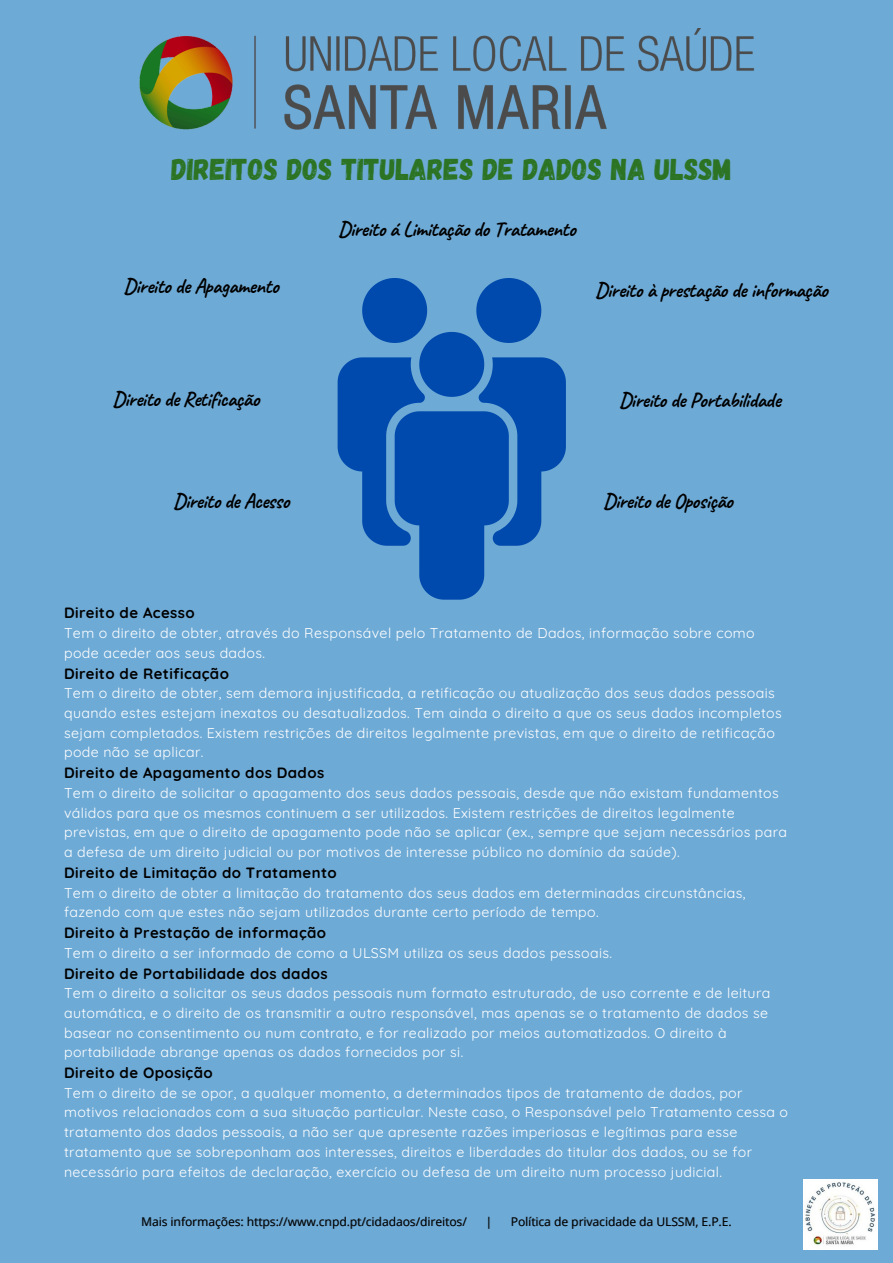
<style>
.page{position:relative;width:893px;height:1263px;background:#6eaad6}
.page>*{position:absolute;margin:0;border:0;box-sizing:border-box;transform-origin:0 0}
.t1{font:30.08px "Gagalin";color:#2c7424}
.t2{font:700 21px "Caveat";letter-spacing:-.02em;color:#000}
.t3{font:700 14.92px "Quicksand";letter-spacing:.025em;color:#000}
.t4{font:14.17px/19.6px "Quicksand";letter-spacing:.025em;color:#fff}
.t5{font:12px "Open Sans";color:#000}
</style>
<div class="page">
<svg style="left:337px;top:278px;width:229px;height:322px"></svg>
<img style="left:139px;top:28px;width:615px;height:101px">
<img style="left:804px;top:1179px;width:73px;height:70px">
<h2 class="t1" style="left:172px;top:150px;width:562px">DIREITOS DOS TITULARES DE DADOS NA ULSSM</h2>
<h2 class="t2" style="left:338px;top:216px;width:239px">Direito á Limitação do Tratamento</h2>
<h2 class="t2" style="left:124px;top:273px;width:157px">Direito de Apagamento</h2>
<h2 class="t2" style="left:595px;top:276px;width:234px">Direito à prestação de informação</h2>
<h2 class="t2" style="left:113px;top:385px;width:148px">Direito de Retificação</h2>
<h2 class="t2" style="left:619px;top:386px;width:163px">Direito de Portabilidade</h2>
<h2 class="t2" style="left:173px;top:488px;width:118px">Direito de Acesso</h2>
<p class="t2" style="left:603px;top:488px;width:131px">Direito de Oposição</p>
<h3 class="t3" style="left:64px;top:603px;width:132px">Direito de Acesso</h3>
<h3 class="t4" style="left:64px;top:623px;width:692px">Tem o direito de obter, através do Responsável pelo Tratamento de Dados, informação sobre como pode aceder aos seus dados.</h3>
<h3 class="t3" style="left:64px;top:664px;width:166px">Direito de Retificação</h3>
<h3 class="t4" style="left:64px;top:683px;width:719px">Tem o direito de obter, sem demora injustificada, a retificação ou atualização dos seus dados pessoais quando estes estejam inexatos ou desatualizados. Tem ainda o direito a que os seus dados incompletos sejam completados. Existem restrições de direitos legalmente previstas, em que o direito de retificação pode não se aplicar.</h3>
<h3 class="t3" style="left:64px;top:763px;width:262px">Direito de Apagamento dos Dados</h3>
<h3 class="t4" style="left:64px;top:783px;width:724px">Tem o direito de solicitar o apagamento dos seus dados pessoais, desde que não existam fundamentos válidos para que os mesmos continuem a ser utilizados. Existem restrições de direitos legalmente previstas, em que o direito de apagamento pode não se aplicar (ex., sempre que sejam necessários para a defesa de um direito judicial ou por motivos de interesse público no domínio da saúde).</h3>
<h3 class="t3" style="left:64px;top:863px;width:274px">Direito de Limitação do Tratamento</h3>
<h3 class="t4" style="left:64px;top:882px;width:683px">Tem o direito de obter a limitação do tratamento dos seus dados em determinadas circunstâncias, fazendo com que estes não sejam utilizados durante certo período de tempo.</h3>
<h3 class="t3" style="left:64px;top:923px;width:264px">Direito à Prestação de informação</h3>
<h3 class="t4" style="left:64px;top:942px;width:549px">Tem o direito a ser informado de como a ULSSM utiliza os seus dados pessoais.</h3>
<h3 class="t3" style="left:64px;top:963px;width:265px">Direito de Portabilidade dos dados</h3>
<h3 class="t4" style="left:64px;top:983px;width:708px">Tem o direito a solicitar os seus dados pessoais num formato estruturado, de uso corrente e de leitura automática, e o direito de os transmitir a outro responsável, mas apenas se o tratamento de dados se basear no consentimento ou num contrato, e for realizado por meios automatizados. O direito à portabilidade abrange apenas os dados fornecidos por si.</h3>
<h3 class="t3" style="left:64px;top:1063px;width:150px">Direito de Oposição</h3>
<h3 class="t4" style="left:64px;top:1082px;width:725px">Tem o direito de se opor, a qualquer momento, a determinados tipos de tratamento de dados, por motivos relacionados com a sua situação particular. Neste caso, o Responsável pelo Tratamento cessa o tratamento dos dados pessoais, a não ser que apresente razões imperiosas e legítimas para esse tratamento que se sobreponham aos interesses, direitos e liberdades do titular dos dados, ou se for necessário para efeitos de declaração, exercício ou defesa de um direito num processo judicial.</h3>
<p class="t5" style="left:141px;top:1213px;width:327px">Mais informações: https://www.cnpd.pt/cidadaos/direitos/</p>
<p class="t5" style="left:485px;top:1213px;width:8px">|</p>
<p class="t5" style="left:511px;top:1213px;width:222px">Política de privacidade da ULSSM, E.P.E.</p>
</div>
